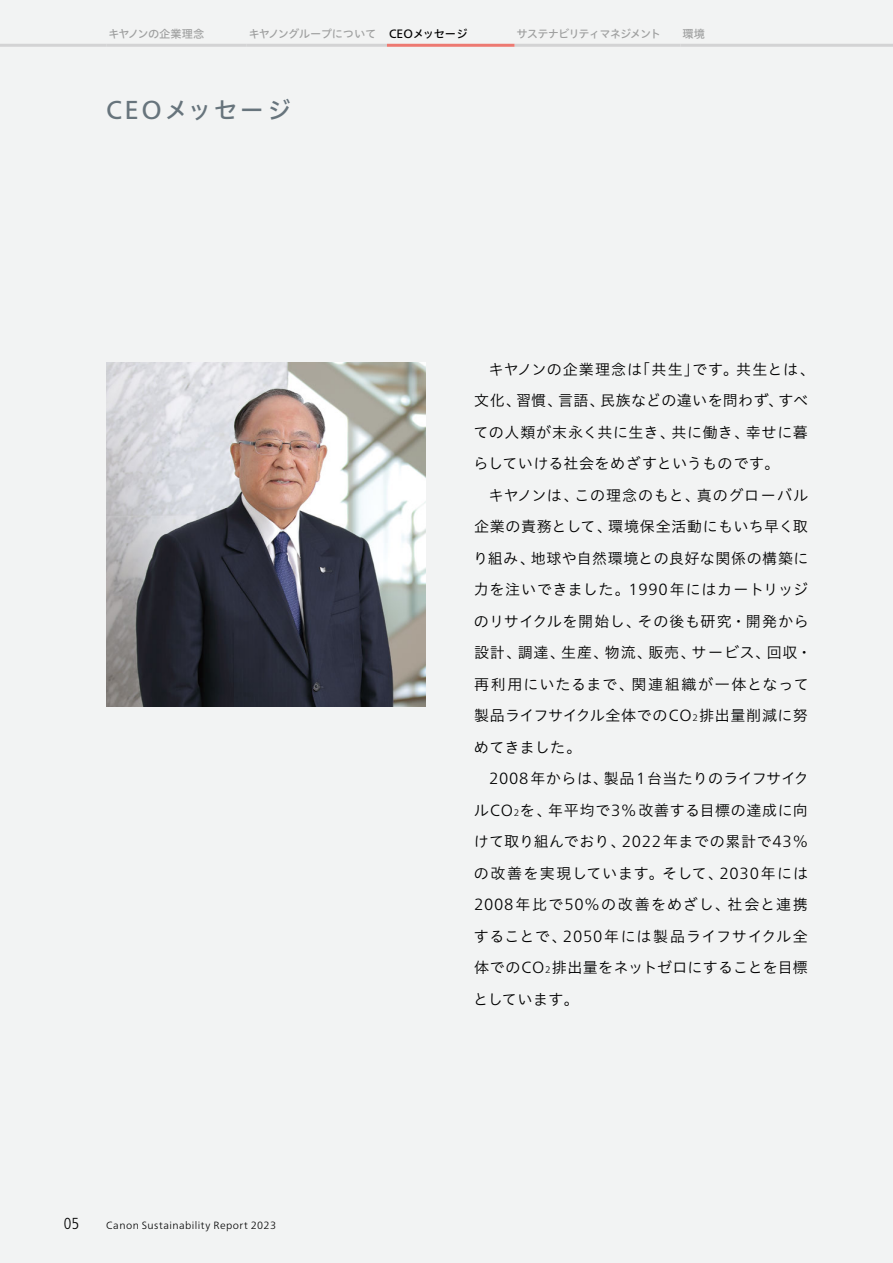
<style>
.page{position:relative;width:893px;height:1263px;background:#f2f3f3}
.page>*{position:absolute;margin:0;border:0;box-sizing:border-box;transform-origin:0 0}
.t1{font:24px "Hiragino UD Sans Std W5";letter-spacing:.09em;color:#67747c}
.t2{font:300 condensed 15.9px "Frutiger LT Std";color:#000}
.t3{font:15px/31.5px "Hiragino UD Sans Std W3";letter-spacing:.035em;color:#000}
.t4{font:11.25px "Hiragino UD Sans Std W5";letter-spacing:-.025em;color:#9fa0a0}
.t5{font:11.25px "Hiragino UD Sans Std W5";letter-spacing:-.065em;color:#9fa0a0}
.t6{font:11.25px "Hiragino UD Sans Std W5";letter-spacing:-.035em;color:#9fa0a0}
.t7{font:300 10.5px "Frutiger Neue LT Pro";letter-spacing:.04em;color:#000}
.s1{font-family:"Frutiger Neue LT Pro";font-size:12.15px;color:#000}
.s2{color:#000}
.s3{font-family:"Frutiger Neue LT Pro";font-size:25.95px}
.s4{font-family:"Frutiger Neue LT Pro";font-weight:300;font-size:16.2px}
.s5{font-family:"Frutiger Neue LT Pro";font-weight:300;font-size:9.45px}
</style>
<div class="page">
<img style="left:106px;top:362px;width:319px;height:345px">
<hr style="left:0;top:44px;width:106px;height:3px;background:#d3d3d4">
<hr style="left:106px;top:44px;width:141px;height:3px;background:#d3d3d4">
<hr style="left:247px;top:44px;width:140px;height:3px;background:#d3d3d4">
<hr style="left:514px;top:44px;width:166px;height:3px;background:#d3d3d4">
<hr style="left:680px;top:44px;width:128px;height:3px;background:#d3d3d4">
<hr style="left:808px;top:44px;width:85px;height:3px;background:#d3d3d4">
<hr style="left:387px;top:44px;width:127px;height:3px;background:#ed7971">
<p class="t6" style="left:108px;top:25px;width:98px">キヤノンの企業理念</p>
<p class="t4" style="left:248px;top:25px;width:221px">キヤノングループについて <span class="s1">CEO</span><span class="s2">メッセージ</span></p>
<p class="t5" style="left:516px;top:25px;width:146px">サステナビリティマネジメント</p>
<p class="t5" style="left:682px;top:25px;width:24px">環境</p>
<h1 class="t1" style="left:106px;top:92px;width:186px"><span class="s3">CEO</span>メッセージ</h1>
<p class="t2" style="left:64px;top:1214px;width:17px">05</p>
<p class="t7" style="left:106px;top:1219px;width:171px">Canon Sustainability Report 2023</p>
<p class="t3" style="left:473px;top:352px;width:343px;text-indent:15px">キヤノンの企業理念は「共生」です。共生とは、文化、習慣、言語、民族などの違いを問わず、すべての人類が末永く共に生き、共に働き、幸せに暮らしていける社会をめざすというものです。</p>
<p class="t3" style="left:473px;top:478px;width:340px;text-indent:15px">キヤノンは、この理念のもと、真のグローバル企業の責務として、環境保全活動にもいち早く取り組み、地球や自然環境との良好な関係の構築に力を注いできました。<span class="s4">1990</span>年にはカートリッジのリサイクルを開始し、その後も研究・開発から設計、調達、生産、物流、販売、サービス、回収・再利用にいたるまで、関連組織が一体となって製品ライフサイクル全体での<span class="s4">CO</span><span class="s5">2</span>排出量削減に努めてきました。</p>
<p class="t3" style="left:473px;top:762px;width:337px;text-align:justify;text-indent:16px"><span class="s4">2008</span>年からは、製品<span class="s4">1</span>台当たりのライフサイクル<span class="s4">CO</span><span class="s5">2</span>を、年平均で<span class="s4">3%</span>改善する目標の達成に向けて取り組んでおり、<span class="s4">2022</span>年までの累計で<span class="s4">43%</span>の改善を実現しています。そして、<span class="s4">2030</span>年には<span class="s4">2008</span>年比で<span class="s4">50%</span>の改善をめざし、社会と連携することで、<span class="s4">2050</span>年には製品ライフサイクル全体での<span class="s4">CO</span><span class="s5">2</span>排出量をネットゼロにすることを目標としています。</p>
</div>
